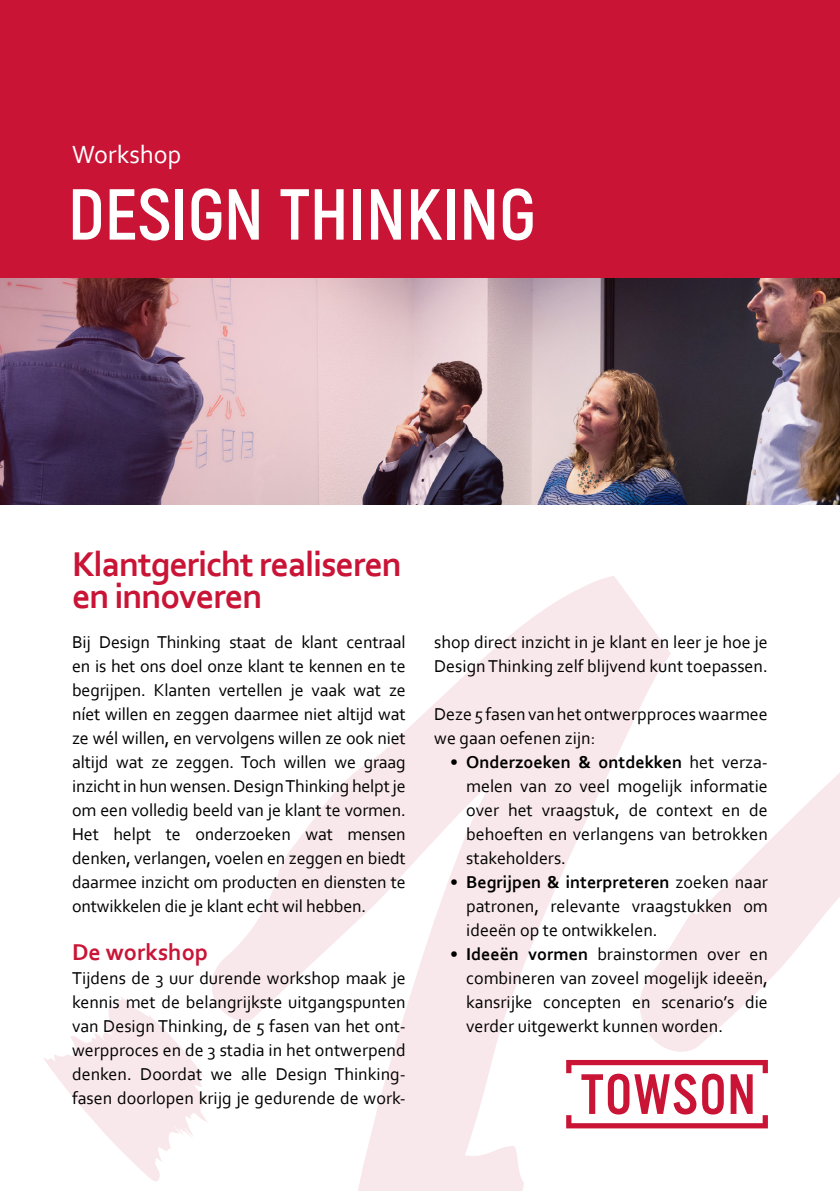
<style>
.page{position:relative;width:840px;height:1191px;background:#fff}
.page>*{position:absolute;margin:0;border:0;box-sizing:border-box;transform-origin:0 0}
.t1{font:700 72px "Akrobat";color:#fff}
.t2{font:700 36px/32px "Corbel";letter-spacing:-.03em;color:#c91436}
.t3{font:26px "Corbel";color:#fff}
.t4{font:700 24px "Corbel";color:#c91436}
.t5{font:18px/24px "Corbel";color:#000;text-align:justify}
.s1{font-weight:700}
</style>
<div class="page">
<svg style="left:44px;top:997px;width:164px;height:184px"></svg>
<svg style="left:212px;top:576px;width:509px;height:615px"></svg>
<svg style="left:635px;top:586px;width:204px;height:473px"></svg>
<div style="left:0;top:0;width:839px;height:279px;background:#c91436"></div>
<img style="left:0;top:279px;width:839px;height:225px">
<svg style="left:566px;top:1060px;width:201px;height:68px"></svg>
<h3 class="t3" style="left:72px;top:139px;width:111px">Workshop</h3>
<h1 class="t1" style="left:68px;top:170px;width:469px">DESIGN THINKING</h1>
<h2 class="t2" style="left:72px;top:547px;width:331px">Klantgericht realiseren en innoveren</h2>
<p class="t5" style="left:72px;top:630px;width:335px">Bij Design Thinking staat de klant centraal en is het ons doel onze klant te kennen en te begrijpen. Klanten vertellen je vaak wat ze níet willen en zeggen daarmee niet altijd wat ze wél willen, en vervolgens willen ze ook niet altijd wat ze zeggen. Toch willen we graag inzicht in hun wensen. Design Thinking helpt je om een volledig beeld van je klant te vormen.<br>Het helpt te onderzoeken wat mensen denken, verlangen, voelen en zeggen en biedt daarmee inzicht om producten en diensten te ontwikkelen die je klant echt wil hebben.</p>
<h3 class="t4" style="left:72px;top:937px;width:137px">De workshop</h3>
<p class="t5" style="left:72px;top:966px;width:335px">Tijdens de 3 uur durende workshop maak je kennis met de belangrijkste uitgangspunten van Design Thinking, de 5 fasen van het ont&shy;werpproces en de 3 stadia in het ontwerpend denken. Doordat we alle Design Thinking&shy;fasen doorlopen krijg je gedurende de work-</p>
<p class="t5" style="left:434px;top:630px;width:335px">shop direct inzicht in je klant en leer je hoe je<br>Design Thinking zelf blijvend kunt toepassen.</p>
<p class="t5" style="left:434px;top:702px;width:335px">Deze 5 fasen van het ontwerpproces waarmee we gaan oefenen zijn:</p>
<p class="t5" style="left:466px;top:750px;width:303px;text-indent:-16px"><span class="s1">• Onderzoeken &amp; ontdekken</span> het verza&shy;melen van zo veel mogelijk informatie over het vraagstuk, de context en de behoeften en verlangens van betrokken stakeholders.</p>
<p class="t5" style="left:466px;top:870px;width:303px;text-indent:-16px"><span class="s1">• Begrijpen &amp; interpreteren</span> zoeken naar patronen, relevante vraagstukken om ideeën op te ontwikkelen.</p>
<p class="t5" style="left:466px;top:942px;width:303px;text-indent:-16px"><span class="s1">• Ideeën vormen</span> brainstormen over en combineren van zoveel mogelijk ideeën, kansrijke concepten en scenario’s die verder uitgewerkt kunnen worden.</p>
</div>
